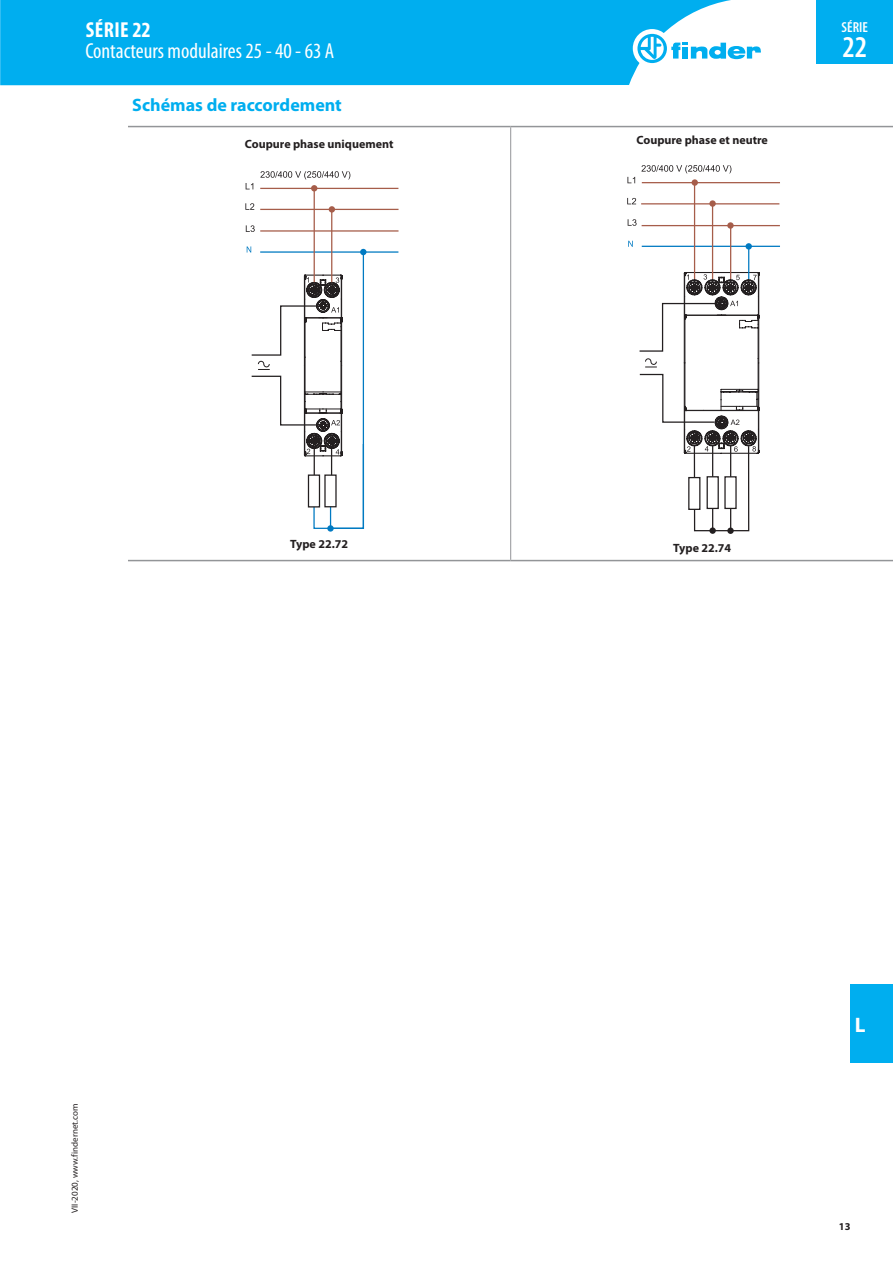
<style>
.page{position:relative;width:893px;height:1263px;background:#fff}
.page>*{position:absolute;margin:0;border:0;box-sizing:border-box;transform-origin:0 0}
.t1{font:600 condensed 30.3px "Myriad Pro";color:#fff}
.t2{font:condensed 21.75px "Myriad Pro";color:#fff}
.t3{font:700 condensed 21.75px "Myriad Pro";letter-spacing:.02em;color:#fff}
.t4{font:700 21px "Myriad Pro";color:#fff}
.Titolo_T2{font:700 18px "Myriad Pro";color:#00aeef}
.t5{font:600 condensed 14.55px "Myriad Pro";letter-spacing:.005em;color:#fff}
.Corpo_Bold{font:700 12px "Myriad Pro";color:#231f20}
.Corpo_Centrato{font:700 12px "Myriad Pro";color:#231f20}
.t6{font:700 10.5px "Myriad Pro";color:#231f20}
.t7{font:9px "Myriad Pro";color:#231f20}
</style>
<div class="page">
<hr style="left:511px;top:126px;width:382px;height:1px;background:#939598">
<hr style="left:511px;top:560px;width:382px;height:1px;background:#939598">
<hr style="left:128px;top:126px;width:383px;height:1px;background:#939598">
<hr style="left:128px;top:560px;width:383px;height:1px;background:#939598">
<hr style="left:510px;top:127px;width:1px;height:433px;background:#939598">
<div style="left:329px;top:206px;width:6px;height:7px;background:#a65d4a;border-radius:50%"></div>
<hr style="left:260px;top:188px;width:138px;height:1px;background:#a65d4a">
<hr style="left:260px;top:209px;width:138px;height:1px;background:#a65d4a">
<hr style="left:260px;top:230px;width:138px;height:2px;background:#a65d4a">
<hr style="left:260px;top:251px;width:138px;height:2px;background:#007ac2">
<hr style="left:314px;top:189px;width:1px;height:93px;background:#a65d4a">
<hr style="left:331px;top:209px;width:1px;height:73px;background:#a65d4a">
<svg style="left:247px;top:246px;width:119px;height:284px"></svg>
<svg style="left:260px;top:171px;width:90px;height:20px"></svg>
<svg style="left:246px;top:183px;width:7px;height:6px"></svg>
<svg style="left:245px;top:203px;width:9px;height:7px"></svg>
<svg style="left:246px;top:225px;width:9px;height:7px"></svg>
<div style="left:692px;top:179px;width:6px;height:7px;background:#a65d4a;border-radius:50%"></div>
<svg style="left:709px;top:200px;width:7px;height:7px"></svg>
<svg style="left:745px;top:243px;width:7px;height:7px"></svg>
<svg style="left:628px;top:241px;width:5px;height:6px"></svg>
<hr style="left:642px;top:182px;width:138px;height:1px;background:#a65d4a">
<hr style="left:641px;top:203px;width:138px;height:1px;background:#a65d4a">
<hr style="left:642px;top:225px;width:138px;height:1px;background:#a65d4a">
<hr style="left:642px;top:246px;width:138px;height:1px;background:#007ac2">
<hr style="left:694px;top:183px;width:1px;height:97px;background:#a65d4a">
<div style="left:694px;top:445px;width:55px;height:86px;border:1px solid #231f20"></div>
<hr style="left:712px;top:204px;width:1px;height:76px;background:#a65d4a">
<hr style="left:730px;top:225px;width:1px;height:55px;background:#a65d4a">
<hr style="left:748px;top:247px;width:1px;height:33px;background:#007ac2">
<svg style="left:727px;top:222px;width:7px;height:7px"></svg>
<hr style="left:712px;top:446px;width:1px;height:84px;background:#231f20">
<hr style="left:730px;top:445px;width:1px;height:85px;background:#231f20">
<svg style="left:641px;top:165px;width:90px;height:8px"></svg>
<svg style="left:627px;top:177px;width:8px;height:6px"></svg>
<svg style="left:627px;top:198px;width:9px;height:6px"></svg>
<svg style="left:628px;top:219px;width:9px;height:7px"></svg>
<svg style="left:709px;top:527px;width:7px;height:7px"></svg>
<div style="left:727px;top:527px;width:7px;height:7px;background:#231f20;border-radius:50%"></div>
<svg style="left:639px;top:272px;width:120px;height:239px"></svg>
<div style="left:850px;top:984px;width:43px;height:79px;background:#00aeef"></div>
<div style="left:0;top:0;width:731px;height:85px;background:#00aeef"></div>
<div style="left:633px;top:29px;width:38px;height:39px;background:#fff;border-radius:50%"></div>
<svg style="left:637px;top:34px;width:124px;height:29px"></svg>
<div style="left:816px;top:0;width:77px;height:64px;background:#00aeef"></div>
<h2 class="t3" style="left:86px;top:17px;width:67px">SÉRIE 22</h2>
<h2 class="t2" style="left:85px;top:38px;width:250px">Contacteurs modulaires 25 - 40 - 63 A</h2>
<p class="Titolo_T2" style="left:132px;top:93px;width:211px">Schémas de raccordement</p>
<p class="Corpo_Bold" style="left:245px;top:136px;width:150px">Coupure phase uniquement</p>
<p class="Corpo_Centrato" style="left:290px;top:536px;width:59px">Type 22.72</p>
<p class="t7" style="left:69px;top:1213px;width:110px;rotate:-90deg">VII-2020, www.findernet.com</p>
<p class="Corpo_Bold" style="left:636px;top:132px;width:133px">Coupure phase et neutre</p>
<p class="t5" style="left:841px;top:19px;width:28px">SÉRIE</p>
<h1 class="t1" style="left:842px;top:30px;width:26px">22</h1>
<p class="Corpo_Centrato" style="left:673px;top:540px;width:59px">Type 22.74</p>
<h3 class="t4" style="left:855px;top:1011px;width:12px">L</h3>
<p class="t6" style="left:839px;top:1219px;width:13px">13</p>
</div>
